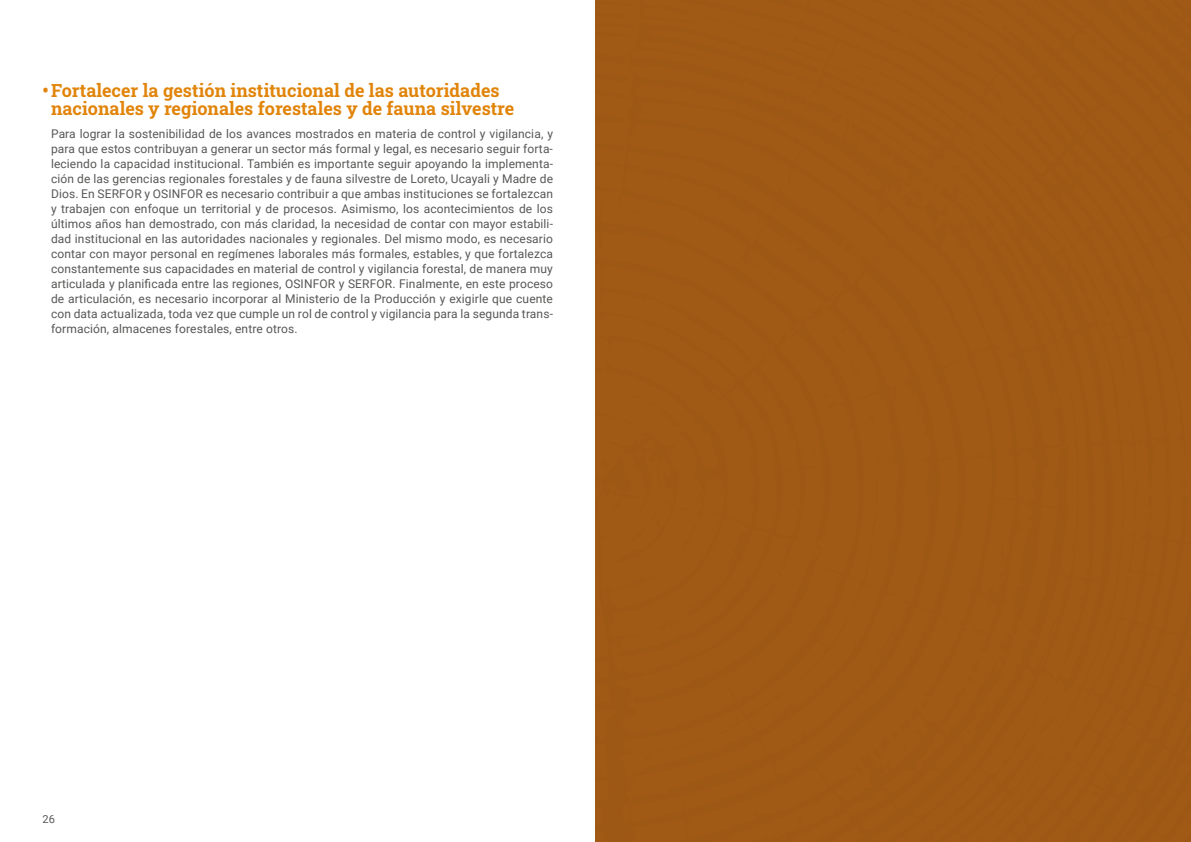
<style>
.page{position:relative;width:1191px;height:842px;background:#fff}
.page>*{position:absolute;margin:0;border:0;box-sizing:border-box;transform-origin:0 0}
.t1{font:700 18px/18px "Roboto Slab";color:#e18409}
.t2{font:12px/15px "Roboto";letter-spacing:.01em;color:#575756;text-align:justify}
.t3{font:11px "Roboto";color:#575756}
</style>
<div class="page">
<div style="left:595px;top:0;width:596px;height:842px;background:#a15916"></div>
<svg style="left:1182px;top:475px;width:6px;height:15px"></svg>
<svg style="left:1147px;top:492px;width:6px;height:30px"></svg>
<svg style="left:1165px;top:480px;width:6px;height:10px"></svg>
<div style="left:595px;top:0;width:542px;height:827px;background:#a15916"></div>
<h1 class="t1" style="left:51px;top:81px;width:465px;text-indent:-8px">•Fortalecer la gestión institucional de las autoridades nacionales y regionales forestales y de fauna silvestre</h1>
<p class="t2" style="left:51px;top:126px;width:503px">Para lograr la sostenibilidad de los avances mostrados en materia de control y vigilancia, y para que estos contribuyan a generar un sector más formal y legal, es necesario seguir forta&shy;leciendo la capacidad institucional. También es importante seguir apoyando la implementa&shy;ción de las gerencias regionales forestales y de fauna silvestre de Loreto, Ucayali y Madre de Dios. En SERFOR y OSINFOR es necesario contribuir a que ambas instituciones se fortalezcan y trabajen con enfoque un territorial y de procesos. Asimismo, los acontecimientos de los últimos años han demostrado, con más claridad, la necesidad de contar con mayor estabili&shy;dad institucional en las autoridades nacionales y regionales. Del mismo modo, es necesario contar con mayor personal en regímenes laborales más formales, estables, y que fortalezca constantemente sus capacidades en material de control y vigilancia forestal, de manera muy articulada y planificada entre las regiones, OSINFOR y SERFOR. Finalmente, en este proceso de articulación, es necesario incorporar al Ministerio de la Producción y exigirle que cuente con data actualizada, toda vez que cumple un rol de control y vigilancia para la segunda trans&shy;formación, almacenes forestales, entre otros.</p>
<p class="t3" style="left:43px;top:811px;width:14px">26</p>
</div>
